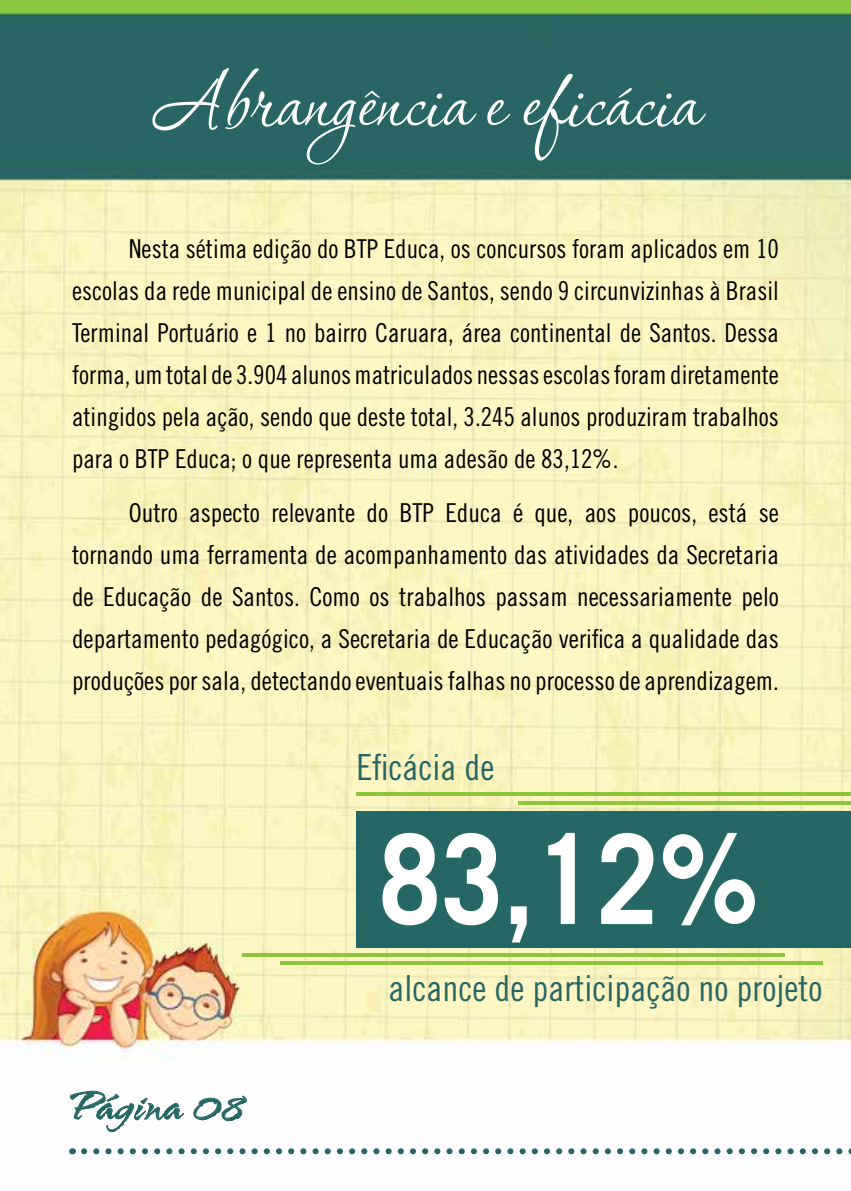
<style>
.page{position:relative;width:851px;height:1191px;background:#fff}
.page>*{position:absolute;margin:0;border:0;box-sizing:border-box;transform-origin:0 0}
.t1{font:700 124.6px "Trade Gothic LT Std";color:#fff;scale:.9 1}
.t2{font:97.2px "P22 Corinthia";color:#fff}
.t3{font:48.2px "Arid ITCTT";color:#266763}
.t4{font:36px "Trade Gothic LT Std Cn 18";color:#246764}
.t5{font:26px/42px "Trade Gothic LT Std Cn 18";color:#000;text-align:justify}
</style>
<div class="page">
<img style="left:0;top:0;width:850px;height:1155px">
<svg style="left:84px;top:1148px;width:767px;height:6px"></svg>
<svg style="left:70px;top:1030px;width:114px;height:102px"></svg>
<svg style="left:193px;top:1095px;width:54px;height:27px"></svg>
<div style="left:356px;top:811px;width:494px;height:136px;background:#246764"></div>
<hr style="left:242px;top:953px;width:542px;height:3px;background:#8cc63f">
<hr style="left:356px;top:792px;width:494px;height:4px;background:#8cc63f">
<hr style="left:280px;top:961px;width:542px;height:3px;background:#8cc63f">
<hr style="left:518px;top:801px;width:332px;height:3px;background:#8cc63f">
<h2 class="t2" style="left:151px;top:52px;width:550px">Abrangência e eficácia</h2>
<p class="t5" style="left:72px;top:228px;width:708px;text-indent:57px">Nesta sétima edição do BTP Educa, os concursos foram aplicados em 10 escolas da rede municipal de ensino de Santos, sendo 9 circunvizinhas à Brasil Terminal Portuário e 1 no bairro Caruara, área continental de Santos. Dessa forma, um total de 3.904 alunos matriculados nessas escolas foram diretamente atingidos pela ação, sendo que deste total, 3.245 alunos produziram trabalhos para o BTP Educa; o que representa uma adesão de 83,12%.</p>
<p class="t5" style="left:72px;top:491px;width:708px;text-indent:57px">Outro aspecto relevante do BTP Educa é que, aos poucos, está se tornando uma ferramenta de acompanhamento das atividades da Secretaria de Educação de Santos. Como os trabalhos passam necessariamente pelo departamento pedagógico, a Secretaria de Educação verifica a qualidade das produções por sala, detectando eventuais falhas no processo de aprendizagem.</p>
<h3 class="t4" style="left:356px;top:745px;width:139px">Eficácia de</h3>
<h1 class="t1" style="left:378px;top:803px;width:424px">83,12%</h1>
<h3 class="t3" style="left:72px;top:1079px;width:175px">Página 08</h3>
<h3 class="t4" style="left:388px;top:966px;width:435px">alcance de participação no projeto</h3>
</div>
